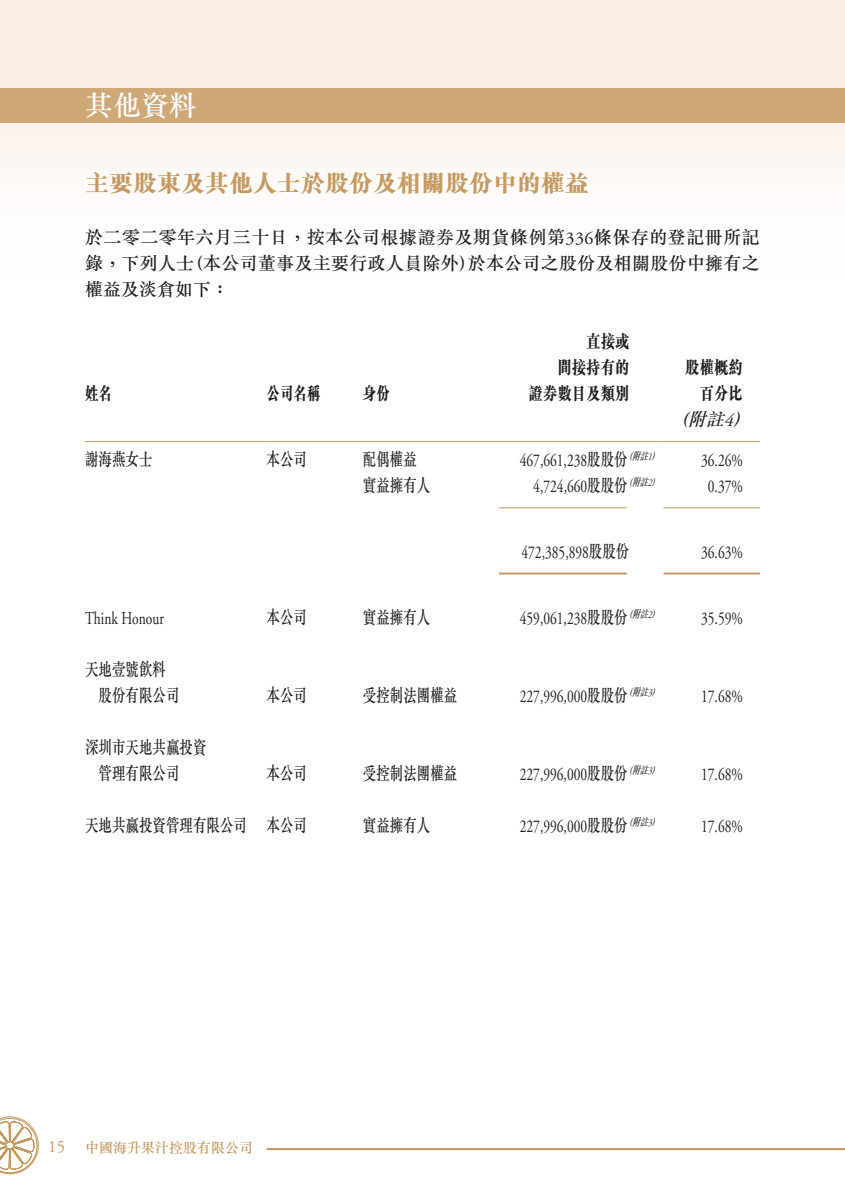
<style>
.page{position:relative;width:845px;height:1191px;background:#fff}
.page>*{position:absolute;margin:0;border:0;box-sizing:border-box;transform-origin:0 0}
.t1{font:500 28px "M Sung HK";color:#fff}
.t2{font:800 24px "M Sung HK";color:#c49a60}
.t3{font:18px "Adobe Garamond Pro";color:#231f20;scale:.75 1}
.t4{font:500 18px "M Sung HK";color:#231f20;scale:.75 1}
.t5{font:500 18px/26px "M Sung HK";letter-spacing:.025em;color:#231f20;text-align:right}
.t6{font:500 18px/26px "M Sung HK";color:#231f20}
.t7{font:800 18px/26px "M Sung HK";color:#231f20;text-align:right;scale:.8 1}
.t8{font:800 18px "M Sung HK";color:#231f20;scale:.75 1}
.t9{font:italic 500 18px "M Sung HK";color:#231f20}
.t10{font:17px "Adobe Garamond Pro";color:#c49a60}
.t11{font:500 14px "M Sung HK";color:#c49a60}
.t12{font:italic 500 10.4px "M Sung HK";color:#231f20;scale:.75 1}
.s1{font-family:"Adobe Garamond Pro";font-weight:400}
.s2{font-family:"M Sung HK";font-weight:500}
</style>
<div class="page">
<div style="left:0;top:0;width:845px;height:278px;background:#fcf6f2"></div>
<div style="left:0;top:88px;width:845px;height:34px;background:#cfa877"></div>
<hr style="left:266px;top:1148px;width:579px;height:2px;background:#c49a60">
<svg style="left:0;top:1116px;width:39px;height:59px"></svg>
<hr style="left:85px;top:441px;width:181px;height:1px;background:#c49a60">
<hr style="left:266px;top:441px;width:97px;height:1px;background:#c49a60">
<hr style="left:363px;top:441px;width:136px;height:1px;background:#c49a60">
<hr style="left:499px;top:441px;width:164px;height:1px;background:#c49a60">
<hr style="left:663px;top:441px;width:97px;height:1px;background:#c49a60">
<hr style="left:499px;top:507px;width:127px;height:1px;background:#c49a60">
<hr style="left:663px;top:507px;width:97px;height:1px;background:#c49a60">
<hr style="left:499px;top:572px;width:127px;height:2px;background:#c49a60">
<hr style="left:663px;top:572px;width:97px;height:2px;background:#c49a60">
<h1 class="t1" style="left:85px;top:86px;width:113px">其他資料</h1>
<h2 class="t2" style="left:85px;top:166px;width:506px">主要股東及其他人士於股份及相關股份中的權益</h2>
<p class="t5" style="left:85px;top:223px;width:676px">於二零二零年六月三十日，按本公司根據證券及期貨條例第<span class="s1">336</span>條保存的登記冊所記於本公司之股份及相關股份中擁有之</p>
<p class="t6" style="left:187px;top:249px;width:290px">（本公司董事及主要行政人員除外）</p>
<p class="t6" style="left:85px;top:249px;width:145px">錄，下列人士<br>權益及淡倉如下：</p>
<p class="t8" style="left:85px;top:380px;width:37px">姓名</p>
<p class="t8" style="left:266px;top:380px;width:73px">公司名稱</p>
<p class="t8" style="left:363px;top:380px;width:37px">身份</p>
<p class="t7" style="left:528px;top:327px;width:127px">直接或<br>間接持有的<br>證券數目及類別</p>
<p class="t7" style="left:685px;top:353px;width:73px">股權概約</p>
<p class="t7" style="left:699px;top:379px;width:56px">百分比</p>
<p class="t9" style="left:724px;top:406px;width:33px">(<span class="s1">4</span></p>
<p class="t9" style="left:688px;top:406px;width:44px">附註</p>
<p class="t9" style="left:671px;top:406px;width:26px">（</p>
<p class="t4" style="left:85px;top:447px;width:91px">謝海燕女士</p>
<p class="t4" style="left:266px;top:447px;width:55px">本公司</p>
<p class="t4" style="left:363px;top:447px;width:73px">配偶權益</p>
<p class="t3" style="left:520px;top:449px;width:145px">467,661,238<span class="s2">股股份</span></p>
<p class="t12" style="left:632px;top:449px;width:28px">附註</p>
<p class="t12" style="left:625px;top:449px;width:17px">（</p>
<p class="t12" style="left:648px;top:449px;width:21px">(<span class="s1">1</span></p>
<p class="t3" style="left:701px;top:449px;width:57px">36.26%</p>
<p class="t4" style="left:363px;top:473px;width:91px">實益擁有人</p>
<p class="t3" style="left:533px;top:475px;width:127px">4,724,660<span class="s2">股股份</span></p>
<p class="t12" style="left:632px;top:475px;width:28px">附註</p>
<p class="t12" style="left:625px;top:475px;width:17px">（</p>
<p class="t12" style="left:648px;top:475px;width:21px">(<span class="s1">2</span></p>
<p class="t3" style="left:708px;top:475px;width:48px">0.37%</p>
<p class="t3" style="left:521px;top:541px;width:145px">472,385,898<span class="s2">股股份</span></p>
<p class="t3" style="left:701px;top:541px;width:57px">36.63%</p>
<p class="t3" style="left:85px;top:608px;width:107px">Think Honour</p>
<p class="t4" style="left:85px;top:657px;width:109px">天地壹號飲料</p>
<p class="t4" style="left:266px;top:605px;width:55px">本公司</p>
<p class="t4" style="left:363px;top:605px;width:91px">實益擁有人</p>
<p class="t3" style="left:520px;top:608px;width:145px">459,061,238<span class="s2">股股份</span></p>
<p class="t12" style="left:632px;top:607px;width:28px">附註</p>
<p class="t12" style="left:625px;top:607px;width:17px">（</p>
<p class="t12" style="left:648px;top:607px;width:21px">(<span class="s1">2</span></p>
<p class="t3" style="left:701px;top:608px;width:57px">35.59%</p>
<p class="t4" style="left:99px;top:683px;width:109px">股份有限公司</p>
<p class="t4" style="left:85px;top:735px;width:163px">深圳市天地共贏投資</p>
<p class="t4" style="left:266px;top:683px;width:55px">本公司</p>
<p class="t4" style="left:363px;top:683px;width:127px">受控制法團權益</p>
<p class="t3" style="left:520px;top:686px;width:145px">227,996,000<span class="s2">股股份</span></p>
<p class="t12" style="left:632px;top:685px;width:28px">附註</p>
<p class="t12" style="left:625px;top:685px;width:17px">（</p>
<p class="t12" style="left:648px;top:685px;width:21px">(<span class="s1">3</span></p>
<p class="t3" style="left:701px;top:686px;width:57px">17.68%</p>
<p class="t4" style="left:99px;top:761px;width:109px">管理有限公司</p>
<p class="t4" style="left:266px;top:761px;width:55px">本公司</p>
<p class="t4" style="left:363px;top:761px;width:127px">受控制法團權益</p>
<p class="t3" style="left:520px;top:764px;width:145px">227,996,000<span class="s2">股股份</span></p>
<p class="t12" style="left:632px;top:763px;width:28px">附註</p>
<p class="t12" style="left:625px;top:763px;width:17px">（</p>
<p class="t12" style="left:648px;top:763px;width:21px">(<span class="s1">3</span></p>
<p class="t3" style="left:701px;top:764px;width:57px">17.68%</p>
<p class="t4" style="left:85px;top:813px;width:217px">天地共贏投資管理有限公司</p>
<p class="t4" style="left:266px;top:813px;width:55px">本公司</p>
<p class="t4" style="left:363px;top:813px;width:91px">實益擁有人</p>
<p class="t3" style="left:520px;top:816px;width:145px">227,996,000<span class="s2">股股份</span></p>
<p class="t12" style="left:632px;top:815px;width:28px">附註</p>
<p class="t12" style="left:625px;top:815px;width:17px">（</p>
<p class="t12" style="left:648px;top:815px;width:21px">(<span class="s1">3</span></p>
<p class="t3" style="left:701px;top:816px;width:57px">17.68%</p>
<p class="t10" style="left:48px;top:1136px;width:19px">15</p>
<p class="t11" style="left:85px;top:1137px;width:169px">中國海升果汁控股有限公司</p>
</div>
